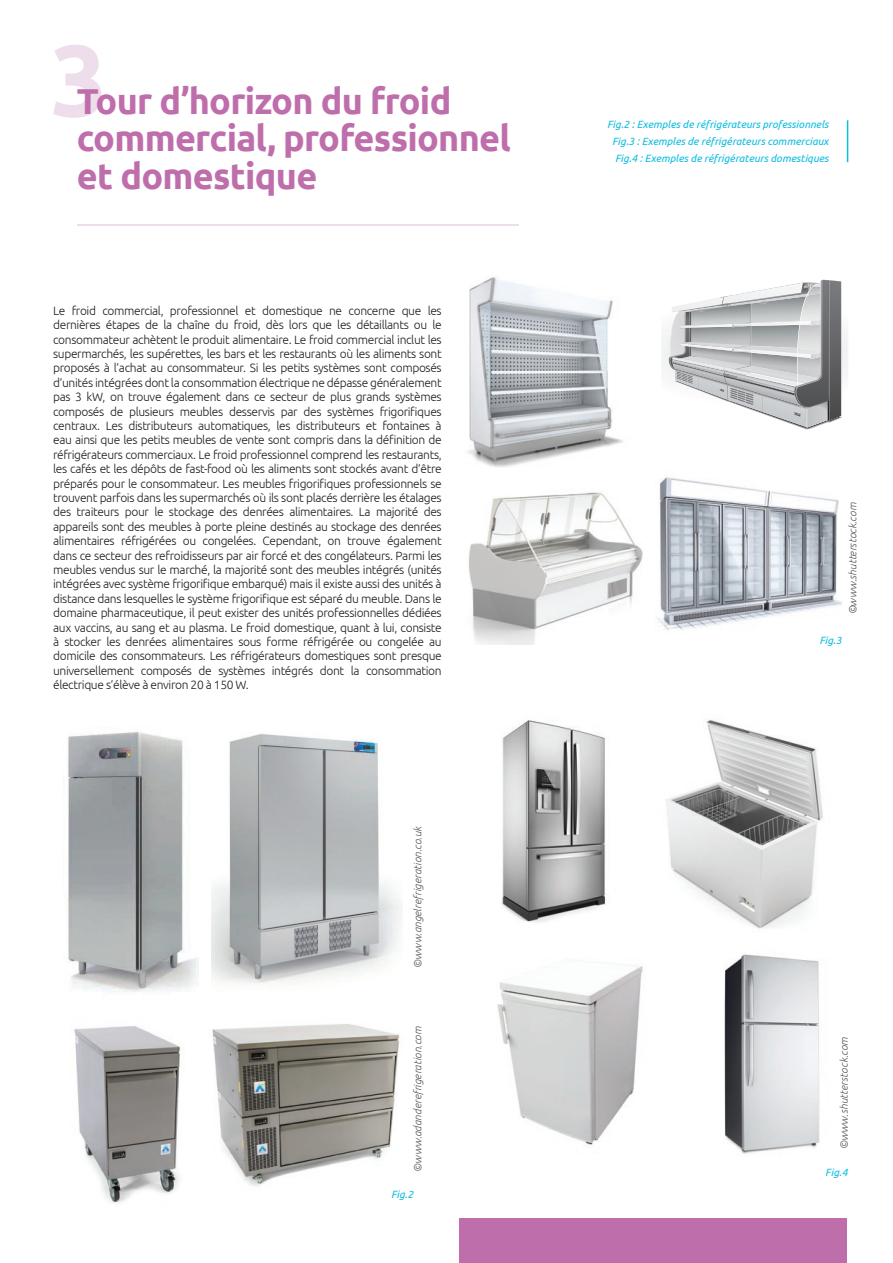
<style>
.page{position:relative;width:893px;height:1263px;background:#fff}
.page>*{position:absolute;margin:0;border:0;box-sizing:border-box;transform-origin:0 0}
.t1{font:700 36px/37.5px "Ubuntu";letter-spacing:-.02em;color:#bf6eac}
.t2{font:300 12px/14.4px "Ubuntu";letter-spacing:-.03em;color:#231f20;text-align:justify}
.t3{font:italic 10.5px/16.8px "Ubuntu";color:#0dbde1;text-align:justify}
.t4{font:italic 300 10.5px "Ubuntu";color:#57585a}
</style>
<div class="page">
<svg style="left:53px;top:45px;width:49px;height:73px"></svg>
<hr style="left:847px;top:120px;width:1px;height:42px;background:#0dbde1">
<div style="left:460px;top:1218px;width:387px;height:45px;background:#bf6eac"></div>
<hr style="left:77px;top:224px;width:442px;height:1px;background:#eeddeb">
<img style="left:68px;top:731px;width:131px;height:261px">
<img style="left:211px;top:734px;width:192px;height:250px">
<img style="left:74px;top:1026px;width:106px;height:178px">
<img style="left:212px;top:1024px;width:188px;height:162px">
<img style="left:467px;top:277px;width:157px;height:191px">
<svg style="left:661px;top:279px;width:187px;height:151px"></svg>
<img style="left:469px;top:492px;width:174px;height:152px">
<img style="left:501px;top:720px;width:105px;height:203px">
<img style="left:724px;top:953px;width:96px;height:201px">
<img style="left:666px;top:720px;width:157px;height:209px">
<img style="left:497px;top:966px;width:146px;height:180px">
<img style="left:656px;top:477px;width:186px;height:154px">
<h1 class="t1" style="left:77px;top:82px;width:435px">Tour d’horizon du froid commercial, professionnel et domestique</h1>
<p class="t2" style="left:53px;top:303px;width:390px">Le froid commercial, professionnel et domestique ne concerne que les dernières étapes de la chaîne du froid, dès lors que les détaillants ou le consommateur achètent le produit alimentaire. Le froid commercial inclut les supermarchés, les supérettes, les bars et les restaurants où les aliments sont proposés à l’achat au consommateur. Si les petits systèmes sont composés d’unités intégrées dont la consommation électrique ne dépasse généralement pas 3 kW, on trouve également dans ce secteur de plus grands systèmes composés de plusieurs meubles desservis par des systèmes frigorifiques centraux. Les distributeurs automatiques, les distributeurs et fontaines à eau ainsi que les petits meubles de vente sont compris dans la définition de réfrigérateurs commerciaux. Le froid professionnel comprend les restaurants, les cafés et les dépôts de fast-food où les aliments sont stockés avant d’être préparés pour le consommateur. Les meubles frigorifiques professionnels se trouvent parfois dans les supermarchés où ils sont placés derrière les étalages des traiteurs pour le stockage des denrées alimentaires. La majorité des appareils sont des meubles à porte pleine destinés au stockage des denrées alimentaires réfrigérées ou congelées. Cependant, on trouve également dans ce secteur des refroidisseurs par air forcé et des congélateurs. Parmi les meubles vendus sur le marché, la majorité sont des meubles intégrés (unités intégrées avec système frigorifique embarqué) mais il existe aussi des unités à distance dans lesquelles le système frigorifique est séparé du meuble. Dans le domaine pharmaceutique, il peut exister des unités professionnelles dédiées aux vaccins, au sang et au plasma. Le froid domestique, quant à lui, consiste à stocker les denrées alimentaires sous forme réfrigérée ou congelée au domicile des consommateurs. Les réfrigérateurs domestiques sont presque universellement composés de systèmes intégrés dont la consommation électrique s’élève à environ 20 à 150 W.</p>
<p class="t4" style="left:412px;top:968px;width:143px;rotate:-90deg">©www.angelrefrigeration.co.uk</p>
<p class="t4" style="left:412px;top:1171px;width:147px;rotate:-90deg">©www.adanderefrigeration.com</p>
<p class="t3" style="left:391px;top:1185px;width:24px">Fig.2</p>
<p class="t3" style="left:612px;top:116px;width:218px;text-indent:-5px">Fig.2 : Exemples de réfrigérateurs professionnels Fig.3 : Exemples de réfrigérateurs commerciaux Fig.4 : Exemples de réfrigérateurs domestiques</p>
<p class="t4" style="left:846px;top:614px;width:113px;rotate:-90deg">©www.shutterstock.com</p>
<p class="t3" style="left:819px;top:632px;width:24px">Fig.3</p>
<p class="t4" style="left:838px;top:1149px;width:113px;rotate:-90deg">©www.shutterstock.com</p>
<p class="t3" style="left:825px;top:1163px;width:24px">Fig.4</p>
</div>
